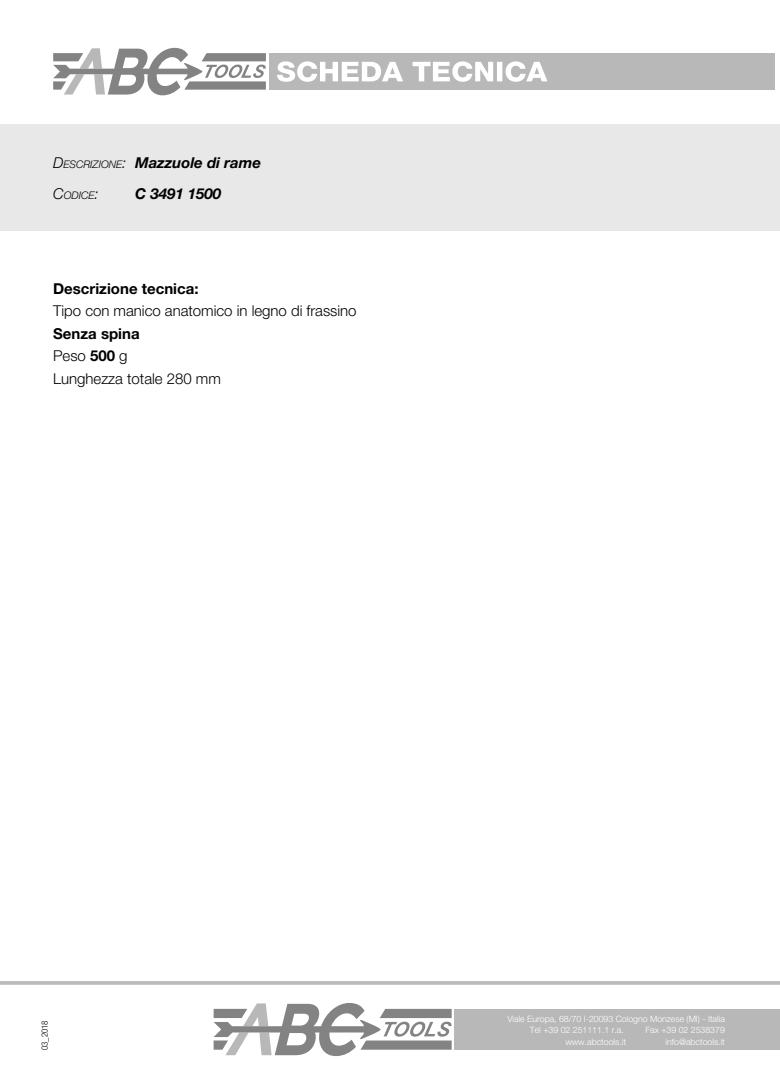
<style>
.page{position:relative;width:780px;height:1088px;background:#fff}
.page>*{position:absolute;margin:0;border:0;box-sizing:border-box;transform-origin:0 0}
.t1{font:300 15px "Helvetica Amos";color:#000}
.t2{font:italic 700 15px/31.2px "Helvetica Amos";color:#000}
.t3{font:700 15px "Helvetica Amos";color:#000}
.t4{font:italic 300 10.5px "Helvetica Amos";color:#000}
.t5{font:300 8.75px/11.2px "Helvetica Amos";color:#fff}
.t6{font:300 8.75px "Helvetica Amos Cond";color:#000}
.s1{font-weight:300}
.s2{font-weight:300;font-size:10.5px}
.s3{font-size:15px}
.s4{font-weight:700}
</style>
<div class="page">
<svg style="left:53px;top:48px;width:213px;height:47px"></svg>
<div style="left:269px;top:53px;width:505px;height:36px;background:#b8b8b8"></div>
<svg style="left:213px;top:1003px;width:238px;height:53px"></svg>
<div style="left:454px;top:1009px;width:326px;height:40px;background:#b8b8b8"></div>
<div style="left:0;top:124px;width:780px;height:106px;background:#e8e8e8"></div>
<hr style="left:0;top:981px;width:780px;height:4px;background:#bbb">
<svg style="left:277px;top:61px;width:270px;height:21px"></svg>
<p class="t2" style="left:53px;top:147px;width:209px"><span class="s1">D</span><span class="s2">ESCRIZIONE</span><span class="s1">:</span> Mazzuole di rame</p>
<p class="t4" style="left:53px;top:189px;width:47px"><span class="s3">C</span>ODICE<span class="s3">:</span></p>
<p class="t2" style="left:135px;top:178px;width:88px">C 3491 1500</p>
<h1 class="t2" style="left:135px;top:147px;width:100px">X<br>X XXXX XXXX</h1>
<p class="t3" style="left:53px;top:280px;width:147px">Descrizione tecnica:</p>
<p class="t1" style="left:53px;top:302px;width:305px">Tipo con manico anatomico in legno di frassino</p>
<p class="t3" style="left:53px;top:325px;width:88px">Senza spina</p>
<p class="t1" style="left:53px;top:347px;width:76px">Peso <span class="s4">500</span> g</p>
<p class="t1" style="left:53px;top:370px;width:169px">Lunghezza totale 280 mm</p>
<p class="t6" style="left:40px;top:1050px;width:31px;rotate:-90deg">03_2018</p>
<p class="t5" style="left:530px;top:1013px;width:196px;text-indent:-23px">Viale Europa, 68/70 I-20093 Cologno Monzese (MI) - Italia<br>Tel +39 02 251111.1 r.a.</p>
<p class="t5" style="left:645px;top:1025px;width:81px">Fax +39 02 2538379</p>
<p class="t5" style="left:565px;top:1036px;width:62px">www.abctools.it</p>
<p class="t5" style="left:665px;top:1036px;width:61px">info@abctools.it</p>
</div>
